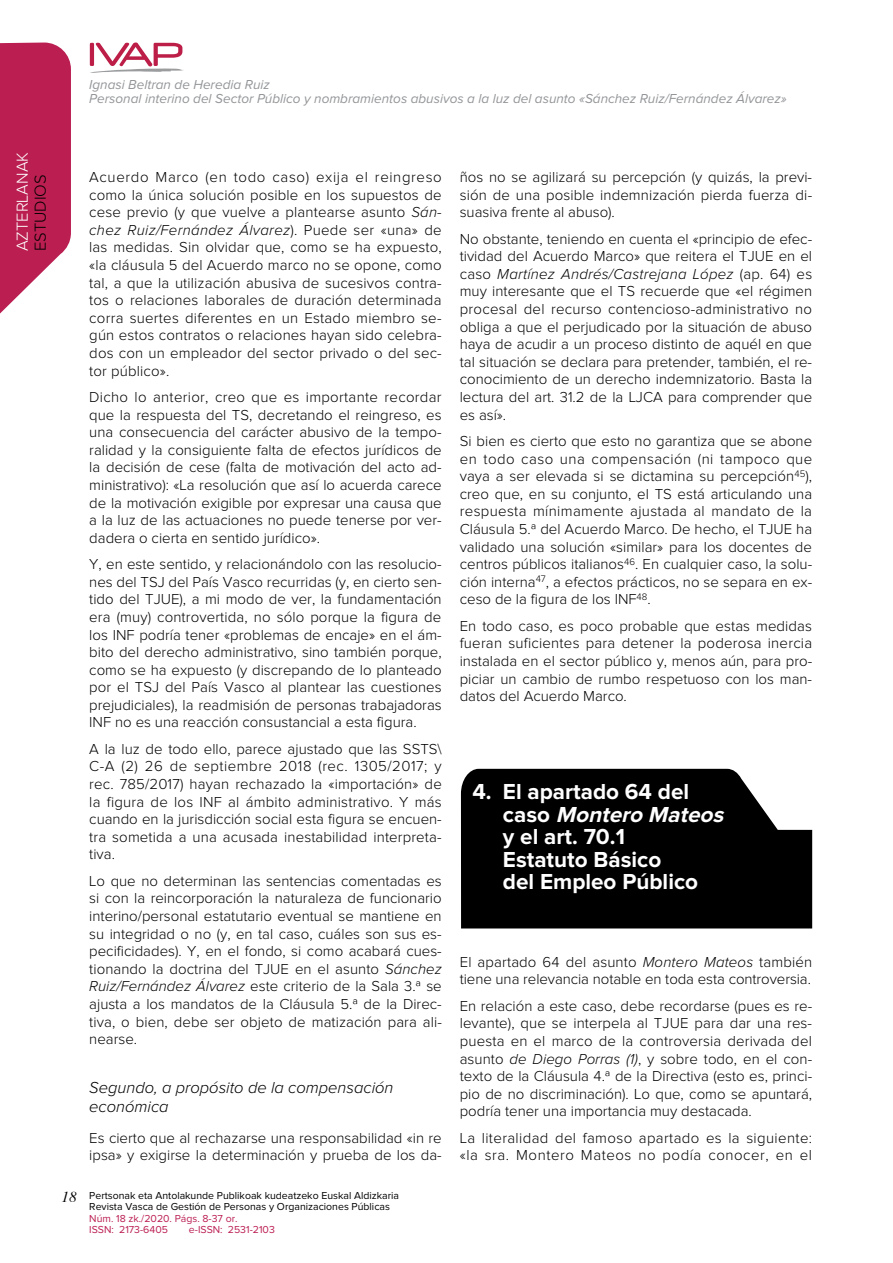
<style>
.page{position:relative;width:893px;height:1263px;background:#fff}
.page>*{position:absolute;margin:0;border:0;box-sizing:border-box;transform-origin:0 0}
.t1{font:700 22.5px/22.5px "Proxima Nova";color:#fff}
.t2{font:italic 300 16.5px/19.2px "Proxima Nova";color:#000}
.t3{font:300 16.5px "Proxima Nova";color:#fff}
.t4{font:300 16.5px "Proxima Nova";color:#000}
.t5{font:300 15px/17.5px "Proxima Nova";color:#000;text-align:justify}
.t6{font:300 15px/17.5px "Proxima Nova";letter-spacing:.025em;color:#000}
.t7{font:italic 15px "Times";color:#000}
.t8{font:italic 13.5px/13.5px "Proxima Nova";color:#939598}
.t9{font:10.5px/10.5px "Proxima Nova";color:#000}
.t10{font:10.5px/10.5px "Proxima Nova";color:#bb1f52}
.s1{font-style:italic}
</style>
<div class="page">
<svg style="left:0;top:43px;width:71px;height:271px"></svg>
<svg style="left:90px;top:43px;width:94px;height:30px"></svg>
<div style="left:461px;top:769px;width:351px;height:159px;background:#000"></div>
<p class="t8" style="left:89px;top:78px;width:699px">Ignasi Beltran de Heredia Ruiz<br>Personal interino del Sector Público y nombramientos abusivos a la luz del asunto «Sánchez Ruiz/Fernández Álvarez»</p>
<p class="t3" style="left:14px;top:251px;width:101px;rotate:-90deg">AZTERLANAK</p>
<p class="t4" style="left:32px;top:251px;width:78px;rotate:-90deg">ESTUDIOS</p>
<p class="t7" style="left:62px;top:1188px;width:16px">18</p>
<p class="t5" style="left:89px;top:168px;width:354px">Acuerdo Marco (en todo caso) exija el reingreso como la única solución posible en los supuestos de cese previo (y que vuelve a plantearse asunto <span class="s1">Sán&shy;chez Ruiz/Fernández Álvarez</span>). Puede ser «una» de las medidas. Sin olvidar que, como se ha expuesto, «la cláusula 5 del Acuerdo marco no se opone, como tal, a que la utilización abusiva de sucesivos contra&shy;tos o relaciones laborales de duración determinada corra suertes diferentes en un Estado miembro se&shy;gún estos contratos o relaciones hayan sido celebra&shy;dos con un empleador del sector privado o del sec&shy;tor público».</p>
<p class="t5" style="left:89px;top:388px;width:354px">Dicho lo anterior, creo que es importante recordar que la respuesta del TS, decretando el reingreso, es una consecuencia del carácter abusivo de la tempo&shy;ralidad y la consiguiente falta de efectos jurídicos de la decisión de cese (falta de motivación del acto ad&shy;ministrativo): «La resolución que así lo acuerda carece de la motivación exigible por expresar una causa que a la luz de las actuaciones no puede tenerse por ver&shy;dadera o cierta en sentido jurídico».</p>
<p class="t5" style="left:89px;top:555px;width:354px">Y, en este sentido, y relacionándolo con las resolucio&shy;nes del TSJ del País Vasco recurridas (y, en cierto sen&shy;tido del TJUE), a mi modo de ver, la fundamentación era (muy) controvertida, no sólo porque la figura de los INF podría tener «problemas de encaje» en el ám&shy;bito del derecho administrativo, sino también porque, como se ha expuesto (y discrepando de lo planteado por el TSJ del País Vasco al plantear las cuestiones prejudiciales), la readmisión de personas trabajadoras INF no es una reacción consustancial a esta figura.</p>
<p class="t5" style="left:89px;top:740px;width:354px">A la luz de todo ello, parece ajustado que las SSTS\ C-A (2) 26 de septiembre 2018 (rec. 1305/2017; y rec. 785/2017) hayan rechazado la «importación» de la figura de los INF al ámbito administrativo. Y más cuando en la jurisdicción social esta figura se encuen&shy;tra sometida a una acusada inestabilidad interpreta&shy;tiva.</p>
<p class="t5" style="left:89px;top:872px;width:354px">Lo que no determinan las sentencias comentadas es si con la reincorporación la naturaleza de funcionario interino/personal estatutario eventual se mantiene en su integridad o no (y, en tal caso, cuáles son sus es&shy;pecificidades). Y, en el fondo, si como acabará cues&shy;tionando la doctrina del TJUE en el asunto <span class="s1">Sánchez Ruiz/Fernández Álvarez</span> este criterio de la Sala 3.ª se ajusta a los mandatos de la Cláusula 5.ª de la Direc&shy;tiva, o bien, debe ser objeto de matización para ali&shy;nearse.</p>
<p class="t2" style="left:89px;top:1078px;width:306px">Segundo, a propósito de la compensación económica</p>
<p class="t5" style="left:89px;top:1129px;width:354px">Es cierto que al rechazarse una responsabilidad «in re ipsa» y exigirse la determinación y prueba de los da-</p>
<p class="t9" style="left:89px;top:1191px;width:311px">Pertsonak eta Antolakunde Publikoak kudeatzeko Euskal Aldizkaria<br>Revista Vasca de Gestión de Personas y Organizaciones Públicas</p>
<p class="t10" style="left:89px;top:1214px;width:150px">Núm. 18 zk./2020. Págs. 8-37 or.<br>ISSN: 2173-6405</p>
<p class="t10" style="left:189px;top:1224px;width:87px">e-ISSN: 2531-2103</p>
<p class="t5" style="left:460px;top:168px;width:354px">ños no se agilizará su percepción (y quizás, la previ&shy;sión de una posible indemnización pierda fuerza di&shy;suasiva frente al abuso).</p>
<p class="t5" style="left:460px;top:230px;width:354px">No obstante, teniendo en cuenta el «principio de efec&shy;tividad del Acuerdo Marco» que reitera el TJUE en el caso <span class="s1">Martínez Andrés/Castrejana López</span> (ap. 64) es muy interesante que el TS recuerde que «el régimen procesal del recurso contencioso-administrativo no obliga a que el perjudicado por la situación de abuso haya de acudir a un proceso distinto de aquél en que tal situación se declara para pretender, también, el re&shy;conocimiento de un derecho indemnizatorio. Basta la lectura del art. 31.2 de la LJCA para comprender que es así».</p>
<p class="t5" style="left:460px;top:432px;width:354px">Si bien es cierto que esto no garantiza que se abone en todo caso una compensación (ni tampoco que vaya a ser elevada si se dictamina su percepción<sup>45</sup>), creo que, en su conjunto, el TS está articulando una respuesta mínimamente ajustada al mandato de la Cláusula 5.ª del Acuerdo Marco. De hecho, el TJUE ha validado una solución «similar» para los docentes de centros públicos italianos<sup>46</sup>. En cualquier caso, la solu&shy;ción interna<sup>47</sup>, a efectos prácticos, no se separa en ex&shy;ceso de la figura de los INF<sup>48</sup>.</p>
<p class="t5" style="left:460px;top:617px;width:354px">En todo caso, es poco probable que estas medidas fueran suficientes para detener la poderosa inercia instalada en el sector público y, menos aún, para pro&shy;piciar un cambio de rumbo respetuoso con los man&shy;datos del Acuerdo Marco.</p>
<h1 class="t1" style="left:503px;top:780px;width:227px;text-indent:-30px">4. El apartado 64 del<br>c a s o <span class="s1">Montero Mateos </span>y el art. 70.1<br>Estatuto Básico<br>del Empleo Público</h1>
<p class="t5" style="left:460px;top:953px;width:354px">El apartado 64 del asunto <span class="s1">Montero Mateos</span> también tiene una relevancia notable en toda esta controversia.</p>
<p class="t5" style="left:460px;top:997px;width:354px">En relación a este caso, debe recordarse (pues es re&shy;levante), que se interpela al TJUE para dar una res&shy;puesta en el marco de la controversia derivada del asunto <span class="s1">de Diego Porras (1)</span>, y sobre todo, en el con&shy;texto de la Cláusula 4.ª de la Directiva (esto es, princi&shy;pio de no discriminación). Lo que, como se apuntará, podría tener una importancia muy destacada.</p>
<p class="t6" style="left:460px;top:1129px;width:354px">La literalidad del famoso apartado es la siguiente: «la sra. Montero Mateos no podía conocer, en el</p>
</div>
